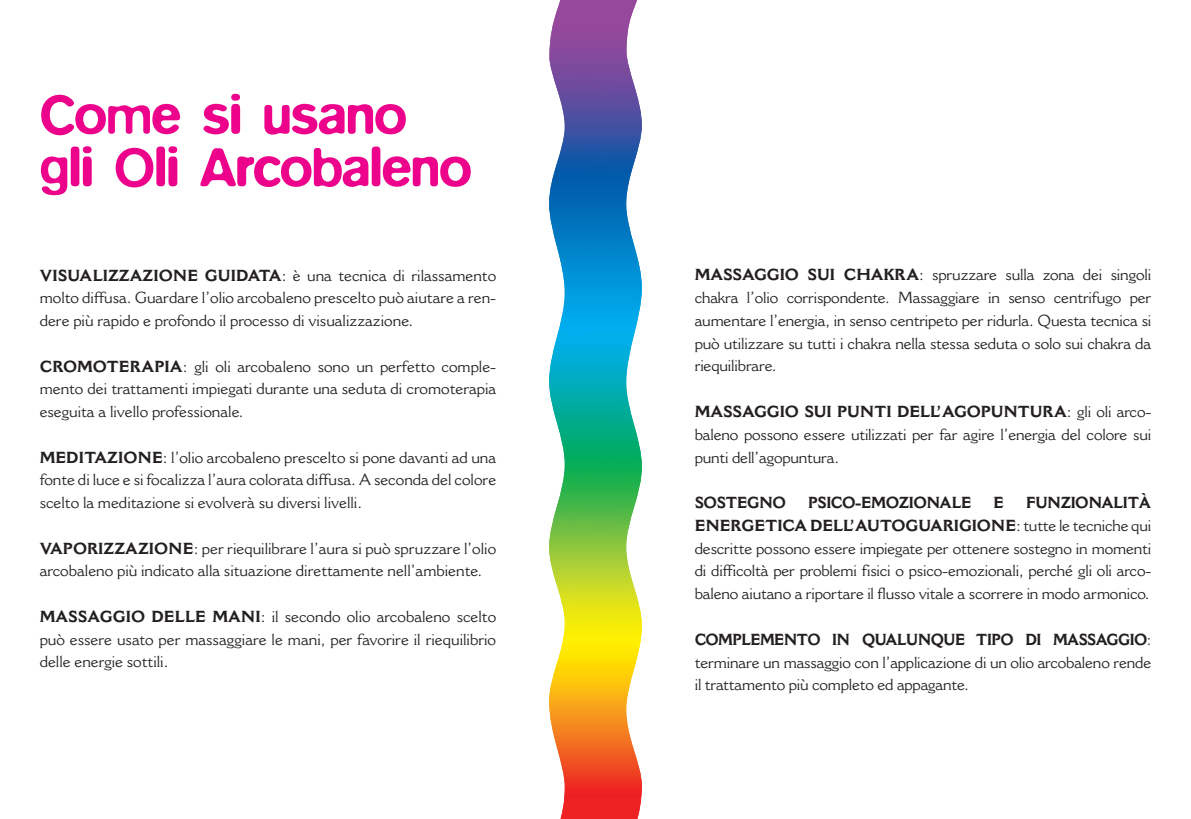
<style>
.page{position:relative;width:1191px;height:819px;background:#fff}
.page>*{position:absolute;margin:0;border:0;box-sizing:border-box;transform-origin:0 0}
.t1{font:500 56px/52.5px "Blur";letter-spacing:-.015em;color:#ed028c}
.t2{font:15.75px/22.8px "Cantoria";color:#231f20;text-align:justify}
.t3{font:15.75px/22.8px "Cantoria";color:#231f20;text-align:justify;scale:.94 1}
.t4{font:700 15.75px "Cantoria";letter-spacing:-.03em;color:#231f20;scale:.96 1}
.s1{font-weight:700}
</style>
<div class="page">
<img style="left:549px;top:0;width:93px;height:819px">
<h1 class="t1" style="left:40px;top:89px;width:434px">Come si usano gli Oli Arcobaleno</h1>
<p class="t2" style="left:40px;top:263px;width:458px"><span class="s1">VISUALIZZAZIONE GUIDATA</span>: è una tecnica di rilassamento molto diffusa. Guardare l’olio arcobaleno prescelto può aiutare a ren&shy;dere più rapido e profondo il processo di visualizzazione.</p>
<p class="t2" style="left:40px;top:354px;width:458px"><span class="s1">CROMOTERAPIA</span>: gli oli arcobaleno sono un perfetto comple&shy;mento dei trattamenti impiegati durante una seduta di cromoterapia eseguita a livello professionale.</p>
<p class="t2" style="left:40px;top:445px;width:458px"><span class="s1">MEDITAZIONE</span>: l’olio arcobaleno prescelto si pone davanti ad una fonte di luce e si focalizza l’aura colorata diffusa. A seconda del colore scelto la meditazione si evolverà su diversi livelli.</p>
<p class="t2" style="left:40px;top:536px;width:458px"><span class="s1">VAPORIZZAZIONE</span>: per riequilibrare l’aura si può spruzzare l’olio arcobaleno più indicato alla situazione direttamente nell’ambiente.</p>
<p class="t2" style="left:40px;top:605px;width:458px"><span class="s1">MASSAGGIO DELLE MANI</span>: il secondo olio arcobaleno scelto può essere usato per massaggiare le mani, per favorire il riequilibrio delle energie sottili.</p>
<p class="t2" style="left:694px;top:263px;width:458px"><span class="s1">MASSAGGIO SUI CHAKRA</span>: spruzzare sulla zona dei singoli chakra l’olio corrispondente. Massaggiare in senso centrifugo per aumentare l’energia, in senso centripeto per ridurla. Questa tecnica si può utilizzare su tutti i chakra nella stessa seduta o solo sui chakra da riequilibrare.</p>
<p class="t2" style="left:694px;top:400px;width:458px"><span class="s1">MASSAGGIO SUI PUNTI DELL’AGOPUNTURA</span>: gli oli arco&shy;baleno possono essere utilizzati per far agire l’energia del colore sui punti dell’agopuntura.</p>
<p class="t4" style="left:694px;top:493px;width:97px">SOSTEGNO</p>
<p class="t4" style="left:808px;top:493px;width:171px">PSICO-EMOZIONALE</p>
<p class="t4" style="left:993px;top:493px;width:12px">E</p>
<p class="t2" style="left:694px;top:491px;width:458px;text-indent:331px"><span class="s1">FUNZIONALITÀ ENERGETICA DELL’AUTOGUARIGIONE</span>: tutte le tecniche qui descritte possono essere impiegate per ottenere sostegno in momenti di difficoltà per problemi fisici o psico-emozionali, perché gli oli arco&shy;baleno aiutano a riportare il flusso vitale a scorrere in modo armonico.</p>
<p class="t3" style="left:694px;top:627px;width:487px"><span class="s1">COMPLEMENTO IN QUALUNQUE TIPO DI MASSAGGIO</span>: terminare un massaggio con l’applicazione di un olio arcobaleno rende il trattamento più completo ed appagante.</p>
</div>
